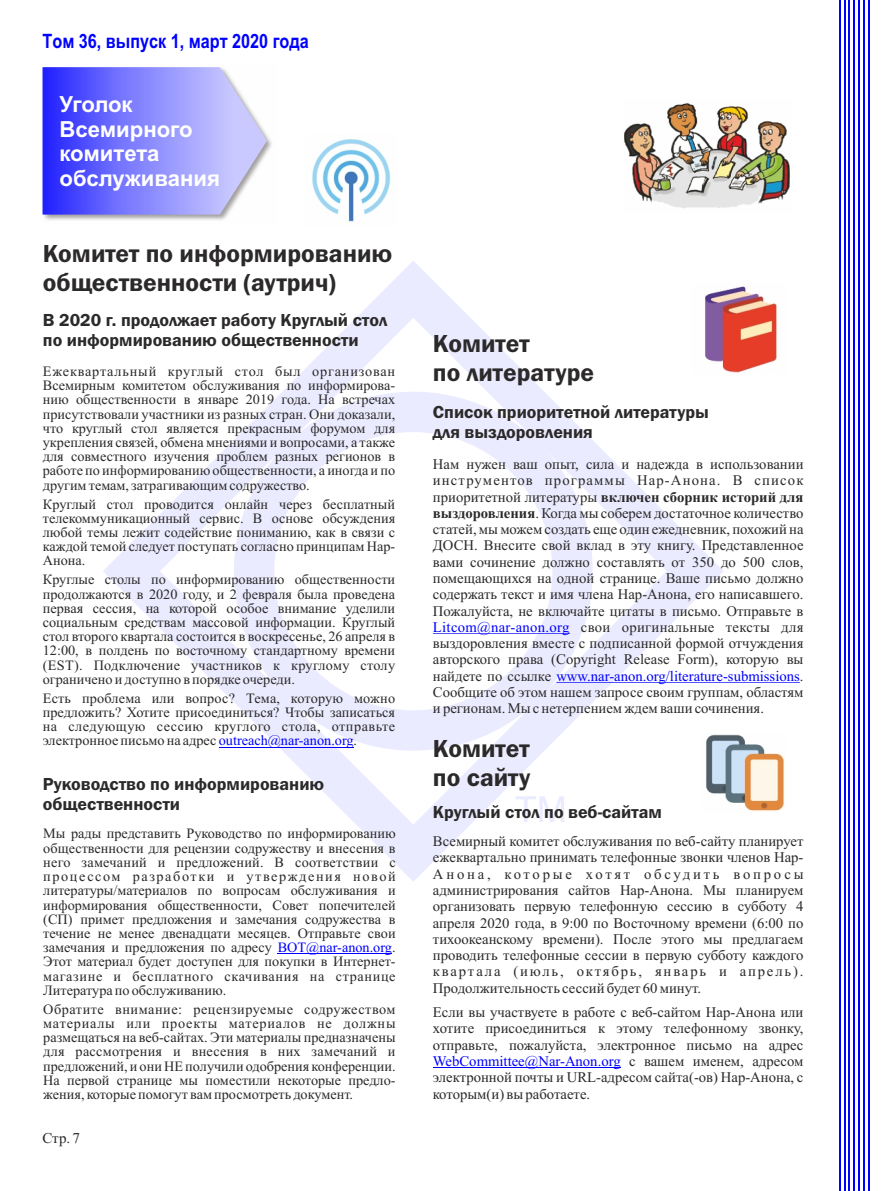
<style>
.page{position:relative;width:893px;height:1191px;background:#fff}
.page>*{position:absolute;margin:0;border:0;box-sizing:border-box;transform-origin:0 0}
.t1{font:600 25.5px/29px "Franklin Gothic";color:#2b2929}
.t2{font:700 22.2px/24.8px "Arial";color:#fff}
.t3{font:700 19.8px "Arial Narrow";color:#00f}
.t4{font:600 18px/20.4px "Franklin Gothic";color:#2b2929}
.t5{font:15px "Times New Roman";color:#2b2929}
.t6{font:14.7px/16.4px "Times New Roman";color:#2b2929;text-align:justify}
.t7{font:14.7px "Times New Roman";color:#00f}
.t8{font:700 14.7px "Times New Roman";color:#2b2929}
.t9{font:14.7px "Times New Roman";letter-spacing:.075em;color:#2b2929}
.t10{font:14.7px "Times New Roman";letter-spacing:.02em;color:#2b2929}
.t11{font:14.7px "Times New Roman";letter-spacing:.02em;color:#00f}
.t12{font:14.25px/14.2px "Times New Roman";color:#2b2929;text-align:justify}
.s1{color:#00f}
.s2{font-weight:400}
.s3{font-weight:700}
.s4{color:#2b2929}
</style>
<div class="page">
<svg style="left:103px;top:261px;width:620px;height:620px"></svg>
<svg style="left:516px;top:796px;width:48px;height:26px"></svg>
<img style="left:312px;top:139px;width:79px;height:83px">
<img style="left:42px;top:67px;width:52px;height:153px">
<img style="left:94px;top:135px;width:178px;height:85px">
<hr style="left:433px;top:1067px;width:188px;height:1px;background:#00f">
<svg style="left:43px;top:67px;width:224px;height:148px;background:#8888fd"></svg>
<hr style="left:839px;top:0;width:1px;height:1191px;background:#00f">
<hr style="left:844px;top:0;width:1px;height:1191px;background:#00f">
<hr style="left:849px;top:0;width:1px;height:1191px;background:#00f">
<hr style="left:853px;top:0;width:2px;height:1191px;background:#00f">
<hr style="left:858px;top:0;width:2px;height:1191px;background:#00f">
<hr style="left:863px;top:0;width:2px;height:1191px;background:#00f">
<hr style="left:868px;top:0;width:1px;height:1191px;background:#00f">
<hr style="left:219px;top:746px;width:135px;height:1px;background:#00f">
<hr style="left:278px;top:953px;width:114px;height:1px;background:#00f">
<img style="left:624px;top:103px;width:166px;height:105px">
<img style="left:692px;top:284px;width:85px;height:90px">
<hr style="left:433px;top:633px;width:137px;height:1px;background:#00f">
<hr style="left:556px;top:682px;width:244px;height:1px;background:#00f">
<img style="left:702px;top:733px;width:83px;height:79px">
<h3 class="t3" style="left:43px;top:34px;width:268px">Том 36, выпуск 1, март 2020 года</h3>
<h2 class="t2" style="left:60px;top:94px;width:162px">Уголок<br>Всемирного комитета обслуживания</h2>
<h1 class="t1" style="left:43px;top:241px;width:351px">Комитет по информированию общественности (аутрич)</h1>
<p class="t4" style="left:43px;top:311px;width:346px">В 2020 г. продолжает работу Круглый стол по информированию общественности</p>
<p class="t12" style="left:43px;top:365px;width:354px">Ежеквартальный круглый стол был организован Всемирным комитетом обслуживания по информирова&shy;нию общественности в январе 2019 года. На встречах присутствовали участники из разных стран. Они доказали, что круглый стол является прекрасным форумом для укрепления связей, обмена мнениями и вопросами, а также для совместного изучения проблем разных регионов в работе по информированию общественности, а иногда и по другим темам, затрагивающим содружество.</p>
<p class="t12" style="left:43px;top:498px;width:354px">Круглый стол проводится онлайн через бесплатный телекоммуникационный сервис. В основе обсуждения любой темы лежит содействие пониманию, как в связи с каждой темой следует поступать согласно принципам Нар-Анона.</p>
<p class="t12" style="left:43px;top:574px;width:354px">Круглые столы по информированию общественности продолжаются в 2020 году, и 2 февраля была проведена первая сессия, на которой особое внимание уделили социальным средствам массовой информации. Круглый стол второго квартала состоится в воскресенье, 26 апреля в 12:00, в полдень по восточному стандартному времени (EST). Подключение участников к круглому столу ограничено и доступно в порядке очереди.</p>
<p class="t12" style="left:43px;top:692px;width:354px">Есть проблема или вопрос? Тема, которую можно предложить? Хотите присоединиться? Чтобы записаться на следующую сессию круглого стола, отправьте электронное письмо на адрес <span class="s1">outreach@nar-anon.org</span>.</p>
<p class="t4" style="left:43px;top:775px;width:283px">Руководство по информированию общественности</p>
<p class="t12" style="left:43px;top:828px;width:354px">Мы рады представить Руководство по информированию общественности для рецензии содружеству и внесения в него замечаний и предложений. В соответствии с процессом разработки и утверждения новой литературы/материалов по вопросам обслуживания и информирования общественности, Совет попечителей (СП) примет предложения и замечания содружества в течение не менее двенадцати месяцев. Отправьте свои замечания и предложения по адресу <span class="s1">BOT@nar-anon.org</span>.<br>Этот материал будет доступен для покупки в Интернет&shy;магазине и бесплатного скачивания на странице Литература по обслуживанию.</p>
<p class="t12" style="left:43px;top:1003px;width:354px">Обратите внимание: рецензируемые содружеством материалы или проекты материалов не должны размещаться на веб-сайтах. Эти материалы предназначены для рассмотрения и внесения в них замечаний и предложений, и они НЕ получили одобрения конференции.<br>На первой странице мы поместили некоторые предло&shy;жения, которые помогут вам просмотреть документ.</p>
<p class="t5" style="left:43px;top:1132px;width:39px">Стр. 7</p>
<h1 class="t1" style="left:433px;top:331px;width:163px">Комитет<br>по литературе</h1>
<p class="t4" style="left:433px;top:403px;width:277px">Список приоритетной литературы для выздоровления</p>
<p class="t6" style="left:433px;top:457px;width:372px">Нам нужен ваш опыт, сила и надежда в использовании</p>
<p class="t9" style="left:433px;top:475px;width:372px">инструментов программы Нар-Анона. В список</p>
<p class="t8" style="left:433px;top:491px;width:372px"><span class="s2">приоритетной литературы</span> включен сборник историй для</p>
<p class="t6" style="left:433px;top:506px;width:372px"><span class="s3">выздоровления</span>. Когда мы соберем достаточное количество</p>
<p class="t6" style="left:433px;top:522px;width:372px">статей, мы можем создать еще один ежедневник, похожий на</p>
<p class="t6" style="left:433px;top:538px;width:372px">ДОСН. Внесите свой вклад в эту книгу. Представленное</p>
<p class="t6" style="left:433px;top:555px;width:372px">вами сочинение должно составлять от 350 до 500 слов,</p>
<p class="t6" style="left:433px;top:571px;width:372px">помещающихся на одной странице. Ваше письмо должно</p>
<p class="t6" style="left:433px;top:587px;width:372px">содержать текст и имя члена Нар-Анона, его написавшего.</p>
<p class="t6" style="left:433px;top:604px;width:372px">Пожалуйста, не включайте цитаты в письмо. Отправьте в</p>
<p class="t10" style="left:581px;top:621px;width:224px">свои оригинальные тексты для</p>
<p class="t6" style="left:433px;top:636px;width:372px">выздоровления вместе с подписанной формой отчуждения</p>
<p class="t6" style="left:433px;top:652px;width:372px">авторского права (Copyright Release Form), которую вы</p>
<p class="t7" style="left:433px;top:670px;width:372px"><span class="s4">найдете по ссылке</span> www.nar-anon.org/literature-submissions<span class="s4">.</span></p>
<p class="t6" style="left:433px;top:685px;width:372px">Сообщите об этом нашем запросе своим группам, областям</p>
<p class="t6" style="left:433px;top:701px;width:333px">и регионам. Мы с нетерпением ждем ваши сочинения.</p>
<p class="t11" style="left:433px;top:621px;width:138px">Litcom@nar-anon.org</p>
<h1 class="t1" style="left:433px;top:735px;width:99px">Комитет по сайту</h1>
<p class="t4" style="left:433px;top:803px;width:230px">Круглый стол по веб-сайтам</p>
<p class="t6" style="left:433px;top:834px;width:372px">Всемирный комитет обслуживания по веб-сайту планирует ежеквартально принимать телефонные звонки членов Нар-Анона, которые хотят обсудить вопросы администрирования сайтов Нар-Анона. Мы планируем организовать первую телефонную сессию в субботу 4 апреля 2020 года, в 9:00 по Восточному времени (6:00 по тихоокеанскому времени). После этого мы предлагаем проводить телефонные сессии в первую субботу каждого квартала (июль, октябрь, январь и апрель).<br>Продолжительность сессий будет 60 минут.</p>
<p class="t6" style="left:433px;top:1005px;width:372px">Если вы участвуете в работе с веб-сайтом Нар-Анона или</p>
<p class="t6" style="left:433px;top:1021px;width:372px">хотите присоединиться к этому телефонному звонку,</p>
<p class="t6" style="left:433px;top:1038px;width:372px">отправьте, пожалуйста, электронное письмо на адрес</p>
<p class="t6" style="left:629px;top:1054px;width:176px">с вашем именем, адресом</p>
<p class="t6" style="left:433px;top:1070px;width:372px">электронной почты и URL-адресом сайта(-ов) Нар-Анона, с</p>
<p class="t6" style="left:433px;top:1087px;width:159px">которым(и) вы работаете.</p>
<p class="t7" style="left:433px;top:1055px;width:189px">WebCommittee@Nar-Anon.org</p>
</div>
